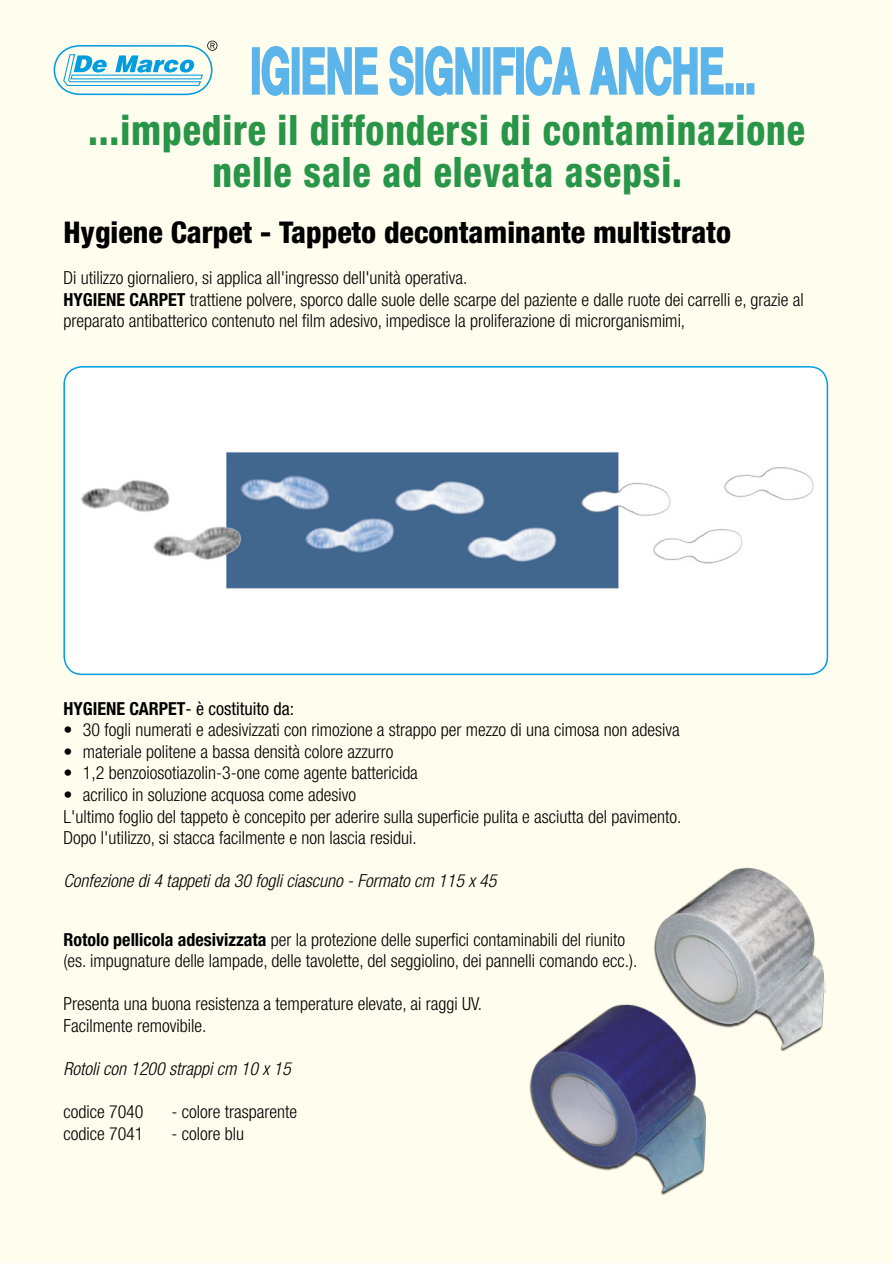
<style>
.page{position:relative;width:893px;height:1263px;background:#fffdee}
.page>*{position:absolute;margin:0;border:0;box-sizing:border-box;transform-origin:0 0}
.Normale{font:800 condensed 42px/42px "Helvetica Neue LT Std";letter-spacing:.025em;color:#289548;text-align:center;scale:.9 1}
.Normale-2{font:800 condensed 30px "Helvetica Neue LT Std";color:#000}
.Normale-3{font:300 condensed 18px/21.6px "Helvetica Neue LT Std";color:#000}
.Normale-4{font:italic 300 condensed 18px "Helvetica Neue LT Std";color:#000}
.Normale-5{font:condensed 18px "Helvetica Neue LT Std";color:#000}
.s1{font-weight:700}
</style>
<div class="page">
<div style="left:64px;top:367px;width:763px;height:307px;background:#fff;border-radius:18px"></div>
<div style="left:63px;top:366px;width:765px;height:309px;border:2px solid #009de0;border-radius:18px"></div>
<svg style="left:53px;top:41px;width:165px;height:55px"></svg>
<div style="left:253px;top:48px;width:6px;height:46px;background:#5bb4ea"></div>
<div style="left:252px;top:47px;width:8px;height:48px;border:2px solid #5bb4ea"></div>
<svg style="left:261px;top:46px;width:29px;height:50px"></svg>
<svg style="left:292px;top:47px;width:8px;height:48px"></svg>
<svg style="left:302px;top:47px;width:76px;height:48px"></svg>
<svg style="left:389px;top:46px;width:25px;height:50px"></svg>
<svg style="left:415px;top:47px;width:8px;height:48px"></svg>
<svg style="left:425px;top:46px;width:55px;height:50px"></svg>
<svg style="left:482px;top:47px;width:8px;height:48px"></svg>
<svg style="left:493px;top:47px;width:22px;height:48px"></svg>
<div style="left:516px;top:47px;width:8px;height:48px;background:#5bb4ea"></div>
<svg style="left:525px;top:46px;width:56px;height:50px"></svg>
<svg style="left:589px;top:46px;width:135px;height:50px"></svg>
<svg style="left:725px;top:83px;width:8px;height:12px"></svg>
<svg style="left:736px;top:83px;width:8px;height:12px"></svg>
<svg style="left:746px;top:83px;width:8px;height:12px"></svg>
<img style="left:81px;top:452px;width:733px;height:137px">
<img style="left:529px;top:1004px;width:177px;height:191px">
<img style="left:640px;top:867px;width:186px;height:192px">
<p class="Normale" style="left:88px;top:109px;width:798px">...impedire il diffondersi di contaminazione nelle sale ad elevata asepsi.</p>
<p class="Normale-2" style="left:63px;top:214px;width:669px">Hygiene Carpet - Tappeto decontaminante multistrato</p>
<p class="Normale-3" style="left:63px;top:267px;width:406px">Di utilizzo giornaliero, si applica all'ingresso dell'unità operativa.</p>
<p class="Normale-3" style="left:63px;top:289px;width:742px"><span class="s1">HYGIENE CARPET</span> trattiene polvere, sporco dalle suole delle scarpe del paziente e dalle ruote dei carrelli e, grazie al preparato antibatterico contenuto nel film adesivo, impedisce la proliferazione di microrganismimi,</p>
<p class="Normale-5" style="left:63px;top:698px;width:232px"><span class="s1">HYGIENE CARPET</span>- è costituito da:</p>
<p class="Normale-3" style="left:63px;top:719px;width:618px"><span class="s1">•</span> 30 fogli numerati e adesivizzati con rimozione a strappo per mezzo di una cimosa non adesiva</p>
<p class="Normale-3" style="left:63px;top:740px;width:331px"><span class="s1">•</span> materiale politene a bassa densità colore azzurro</p>
<p class="Normale-3" style="left:63px;top:762px;width:356px"><span class="s1">•</span> 1,2 benzoiosotiazolin-3-one come agente battericida</p>
<p class="Normale-3" style="left:63px;top:784px;width:294px">• acrilico in soluzione acquosa come adesivo</p>
<p class="Normale-3" style="left:63px;top:805px;width:620px">L'ultimo foglio del tappeto è concepito per aderire sulla superficie pulita e asciutta del pavimento.</p>
<p class="Normale-3" style="left:63px;top:827px;width:355px">Dopo l'utilizzo, si stacca facilmente e non lascia residui.</p>
<p class="Normale-4" style="left:63px;top:871px;width:435px">Confezione di 4 tappeti da 30 fogli ciascuno - Formato cm 115 x 45</p>
<p class="Normale-3" style="left:63px;top:928px;width:576px"><span class="s1">Rotolo pellicola adesivizzata</span> per la protezione delle superfici contaminabili del riunito (es. impugnature delle lampade, delle tavolette, del seggiolino, dei pannelli comando ecc.).</p>
<p class="Normale-3" style="left:63px;top:993px;width:420px">Presenta una buona resistenza a temperature elevate, ai raggi UV.</p>
<p class="Normale-3" style="left:63px;top:1015px;width:144px">Facilmente removibile.</p>
<p class="Normale-4" style="left:63px;top:1058px;width:229px">Rotoli con 1200 strappi cm 10 x 15</p>
<p class="Normale-3" style="left:63px;top:1101px;width:82px">codice 7040</p>
<p class="Normale-3" style="left:171px;top:1101px;width:127px">- colore trasparente</p>
<p class="Normale-3" style="left:63px;top:1123px;width:82px">codice 7041</p>
<p class="Normale-3" style="left:171px;top:1123px;width:74px">- colore blu</p>
</div>
